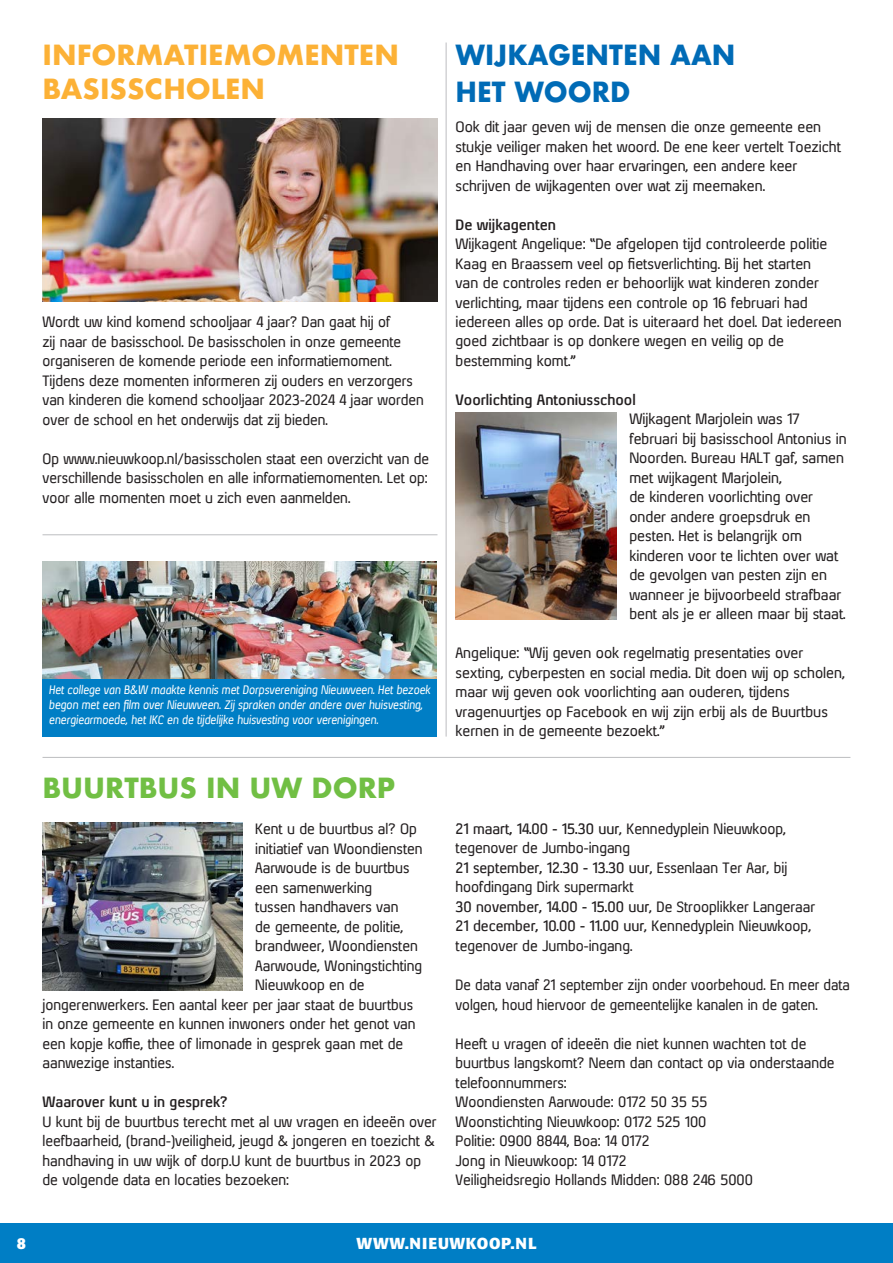
<style>
.page{position:relative;width:893px;height:1263px;background:#fff}
.page>*{position:absolute;margin:0;border:0;box-sizing:border-box;transform-origin:0 0}
.t1{font:700 27px/34.5px "Futura";color:#fcb136}
.t2{font:700 27px/36.6px "Futura";color:#006bb6;scale:.96 1}
.t3{font:700 27px "Futura";color:#71bf44}
.t4{font:700 15.75px "Formata";letter-spacing:.05em;color:#fff}
.t5{font:14.25px/19.5px "Xenu";color:#231f20}
.t6{font:14.25px/19.5px "Xenu";color:#231f20;scale:.95 1}
.t7{font:700 14.25px "Xenu";color:#231f20}
.t8{font:italic 11.7px/15px "Xenu";color:#fff;scale:.95 1}
.s1{font-weight:600}
</style>
<div class="page">
<img style="left:43px;top:118px;width:394px;height:184px">
<img style="left:43px;top:822px;width:199px;height:168px">
<hr style="left:43px;top:757px;width:807px;height:1px;background:#bcbdc0">
<hr style="left:446px;top:43px;width:1px;height:694px;background:#bcbdc0">
<div style="left:43px;top:678px;width:394px;height:58px;background:#007ec5"></div>
<img style="left:43px;top:561px;width:394px;height:117px">
<hr style="left:43px;top:534px;width:394px;height:1px;background:#bcbdc0">
<img style="left:455px;top:413px;width:162px;height:207px">
<div style="left:0;top:1224px;width:893px;height:39px;background:#007ec5"></div>
<h1 class="t1" style="left:43px;top:37px;width:358px">INFORMATIEMOMENTEN<br>BASISSCHOLEN</h1>
<p class="t5" style="left:43px;top:312px;width:383px">Wordt uw kind komend schooljaar 4 jaar? Dan gaat hij of<br>zij naar de basisschool. De basisscholen in onze gemeente organiseren de komende periode een informatiemoment.<br>Tijdens deze momenten informeren zij ouders en verzorgers van kinderen die komend schooljaar 2023-2024 4 jaar worden over de school en het onderwijs dat zij bieden.</p>
<p class="t5" style="left:43px;top:448px;width:388px;text-align:justify">Op www.nieuwkoop.nl/basisscholen staat een overzicht van de verschillende basisscholen en alle informatiemomenten. Let op: voor alle momenten moet u zich even aanmelden.</p>
<p class="t8" style="left:49px;top:682px;width:403px">Het college van B&amp;W maakte kennis met Dorpsvereniging Nieuwveen. Het bezoek begon met een film over Nieuwveen. Zij spraken onder andere over huisvesting, energiearmoede, het IKC en de tijdelijke huisvesting voor verenigingen.</p>
<h1 class="t3" style="left:43px;top:768px;width:354px">BUURTBUS IN UW DORP</h1>
<p class="t5" style="left:255px;top:819px;width:163px">Kent u de buurtbus al? Op</p>
<p class="t5" style="left:255px;top:838px;width:169px">initiatief van Woondiensten</p>
<p class="t5" style="left:255px;top:858px;width:156px">Aarwoude is de buurtbus</p>
<p class="t5" style="left:255px;top:877px;width:119px">een samenwerking</p>
<p class="t5" style="left:255px;top:897px;width:145px">tussen handhavers van</p>
<p class="t5" style="left:255px;top:916px;width:150px">de gemeente, de politie,</p>
<p class="t5" style="left:255px;top:936px;width:164px">brandweer, Woondiensten</p>
<p class="t5" style="left:255px;top:955px;width:169px">Aarwoude, Woningstichting</p>
<p class="t5" style="left:255px;top:975px;width:111px">Nieuwkoop en de</p>
<p class="t5" style="left:43px;top:994px;width:372px">jongerenwerkers. Een aantal keer per jaar staat de buurtbus</p>
<p class="t5" style="left:43px;top:1014px;width:375px">in onze gemeente en kunnen inwoners onder het genot van</p>
<p class="t5" style="left:43px;top:1033px;width:362px">een kopje koffie, thee of limonade in gesprek gaan met de</p>
<p class="t5" style="left:43px;top:1053px;width:133px">aanwezige instanties.</p>
<p class="t7" style="left:43px;top:1093px;width:187px">Waarover kunt u in gesprek?</p>
<p class="t5" style="left:43px;top:1111px;width:396px">U kunt bij de buurtbus terecht met al uw vragen en ideeën over leefbaarheid, (brand-)veiligheid, jeugd &amp; jongeren en toezicht &amp; handhaving in uw wijk of dorp.U kunt de buurtbus in 2023 op de volgende data en locaties bezoeken:</p>
<h1 class="t2" style="left:455px;top:36px;width:293px">WIJKAGENTEN AAN<br>HET WOORD</h1>
<p class="t5" style="left:455px;top:117px;width:387px">Ook dit jaar geven wij de mensen die onze gemeente een stukje veiliger maken het woord. De ene keer vertelt Toezicht en Handhaving over haar ervaringen, een andere keer schrijven de wijkagenten over wat zij meemaken.</p>
<p class="t7" style="left:455px;top:216px;width:102px">De wijkagenten</p>
<p class="t5" style="left:455px;top:234px;width:388px">Wijkagent Angelique: “De afgelopen tijd controleerde politie Kaag en Braassem veel op fietsverlichting. Bij het starten<br>van de controles reden er behoorlijk wat kinderen zonder verlichting, maar tijdens een controle op 16 februari had iedereen alles op orde. Dat is uiteraard het doel. Dat iedereen goed zichtbaar is op donkere wegen en veilig op de bestemming komt.”</p>
<p class="t7" style="left:455px;top:391px;width:182px">Voorlichting Antoniusschool</p>
<p class="t5" style="left:629px;top:409px;width:219px">Wijkagent Marjolein was 17 februari bij basisschool Antonius in<br>Noorden. Bureau HALT gaf, samen met wijkagent Marjolein,<br>de kinderen voorlichting over onder andere groepsdruk en pesten. Het is belangrijk om kinderen voor te lichten over wat de gevolgen van pesten zijn en wanneer je bijvoorbeeld strafbaar bent als je er alleen maar bij staat.</p>
<p class="t5" style="left:455px;top:643px;width:391px">Angelique: “Wij geven ook regelmatig presentaties over sexting, cyberpesten en social media. Dit doen wij op scholen, maar wij geven ook voorlichting aan ouderen, tijdens vragenuurtjes op Facebook en wij zijn erbij als de Buurtbus kernen in de gemeente bezoekt.”</p>
<p class="t5" style="left:455px;top:819px;width:361px"><span class="s1">21 maart, 14.00 - 15.30 uur</span>, Kennedyplein Nieuwkoop, tegenover de Jumbo-ingang<br><span class="s1">21 september, 12.30 - 13.30 uur</span>, Essenlaan Ter Aar, bij hoofdingang Dirk supermarkt<br><span class="s1">30 november, 14.00 - 15.00 uur</span>, De Strooplikker Langeraar <span class="s1">21 december, 10.00 - 11.00 uur</span>, Kennedyplein Nieuwkoop, tegenover de Jumbo-ingang.</p>
<p class="t6" style="left:455px;top:975px;width:417px">De data vanaf 21 september zijn onder voorbehoud. En meer data volgen, houd hiervoor de gemeentelijke kanalen in de gaten.</p>
<p class="t5" style="left:455px;top:1033px;width:381px">Heeft u vragen of ideeën die niet kunnen wachten tot de buurtbus langskomt? Neem dan contact op via onderstaande telefoonnummers:<br>Woondiensten Aarwoude: 0172 50 35 55<br>Woonstichting Nieuwkoop: 0172 525 100<br>Politie: 0900 8844, Boa: 14 0172<br>Jong in Nieuwkoop: 14 0172<br>Veiligheidsregio Hollands Midden: 088 246 5000</p>
<p class="t4" style="left:17px;top:1233px;width:11px">8</p>
<p class="t4" style="left:356px;top:1233px;width:182px">WWW.NIEUWKOOP.NL</p>
</div>
